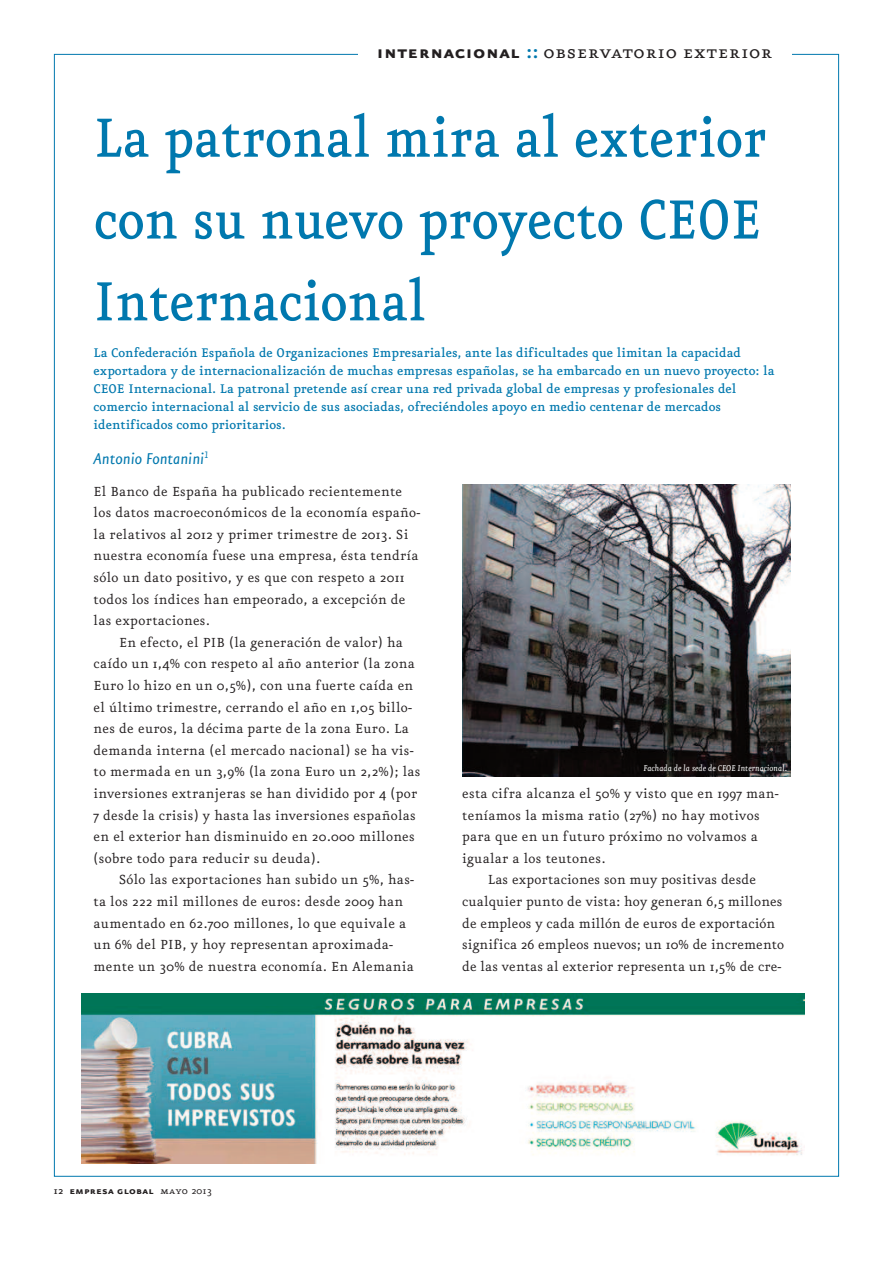
<style>
.page{position:relative;width:893px;height:1263px;background:#fff}
.page>*{position:absolute;margin:0;border:0;box-sizing:border-box;transform-origin:0 0}
.t1{font:500 66px/81.8px "Eureka";color:#0078ae;text-align:justify;scale:.9 1}
.t2{font:21.9px "Eureka Small Caps";letter-spacing:.025em;color:#231f20}
.t3{font:italic 18.75px "Eureka Sans";color:#0078ae}
.t4{font:15.75px/21.6px "Eureka";letter-spacing:.02em;color:#231f20}
.t5{font:500 15px/18px "Eureka";color:#0078ae}
.t6{font:12px "Eureka Sans Bold Caps";letter-spacing:.025em;color:#231f20}
.t7{font:italic 10.2px "Eureka";color:#fff}
.s1{font-family:"Eureka Sans Bold Caps"}
.s2{font-family:"Eureka Sans Bold Caps";color:#0078ae}
.s3{font-family:"Eureka";font-weight:500}
.s4{font-family:"Eureka Small Caps"}
.s5{font-family:"Eureka"}
</style>
<div class="page">
<img style="left:81px;top:993px;width:723px;height:170px">
<img style="left:463px;top:484px;width:328px;height:292px">
<h2 class="t2" style="left:377px;top:41px;width:397px"><span class="s1">internacional</span> <span class="s2">::</span> observatorio exterior</h2>
<h1 class="t1" style="left:94px;top:99px;width:749px">La patronal mira al exterior con su nuevo proyecto CEOE Internacional</h1>
<p class="t5" style="left:94px;top:344px;width:682px">La Confederación Española de Organizaciones Empresariales, ante las dificultades que limitan la capacidad exportadora y de internacionalización de muchas empresas españolas, se ha embarcado en un nuevo proyecto: la CEOE Internacional. La patronal pretende así crear una red privada global de empresas y profesionales del comercio internacional al servicio de sus asociadas, ofreciéndoles apoyo en medio centenar de mercados identificados como prioritarios.</p>
<p class="t3" style="left:94px;top:450px;width:117px">Antonio Fontanini<sup>1</sup></p>
<p class="t4" style="left:94px;top:481px;width:328px">El Banco de España ha publicado recientemente los datos macroeconómicos de la economía españo&shy;la relativos al 2012 y primer trimestre de 2013. Si nuestra economía fuese una empresa, ésta tendría sólo un dato positivo, y es que con respeto a 2011 todos los índices han empeorado, a excepción de las exportaciones.</p>
<p class="t4" style="left:94px;top:632px;width:328px;text-indent:26px">En efecto, el PIB (la generación de valor) ha caído un 1,4% con respeto al año anterior (la zona Euro lo hizo en un 0,5%), con una fuerte caída en el último trimestre, cerrando el año en 1,05 billo&shy;nes de euros, la décima parte de la zona Euro. La demanda interna (el mercado nacional) se ha vis&shy;to mermada en un 3,9% (la zona Euro un 2,2%); las inversiones extranjeras se han dividido por 4 (por 7 desde la crisis) y hasta las inversiones españolas en el exterior han disminuido en 20.000 millones (sobre todo para reducir su deuda).</p>
<p class="t4" style="left:94px;top:870px;width:322px;text-indent:26px">Sólo las exportaciones han subido un 5%, has&shy;ta los 222 mil millones de euros: desde 2009 han aumentado en 62.700 millones, lo que equivale a un 6% del PIB, y hoy representan aproximada&shy;mente un 30% de nuestra economía. En Alemania</p>
<p class="t7" style="left:643px;top:763px;width:145px">Fachada de la sede de CEOE Internacional.</p>
<p class="t4" style="left:462px;top:783px;width:318px">esta cifra alcanza el 50% y visto que en 1997 man&shy;teníamos la misma ratio (27%) no hay motivos para que en un futuro próximo no volvamos a igualar a los teutones.</p>
<p class="t4" style="left:462px;top:870px;width:324px;text-align:center">Las exportaciones son muy positivas desde cualquier punto de vista: hoy generan 6,5 millones de empleos y cada millón de euros de exportación significa 26 empleos nuevos; un 10% de incremento de las ventas al exterior representa un 1,5% de cre-</p>
<p class="t6" style="left:54px;top:1184px;width:159px"><span class="s3">12</span> empresa global <span class="s4">mayo</span> <span class="s5">2013</span></p>
</div>
